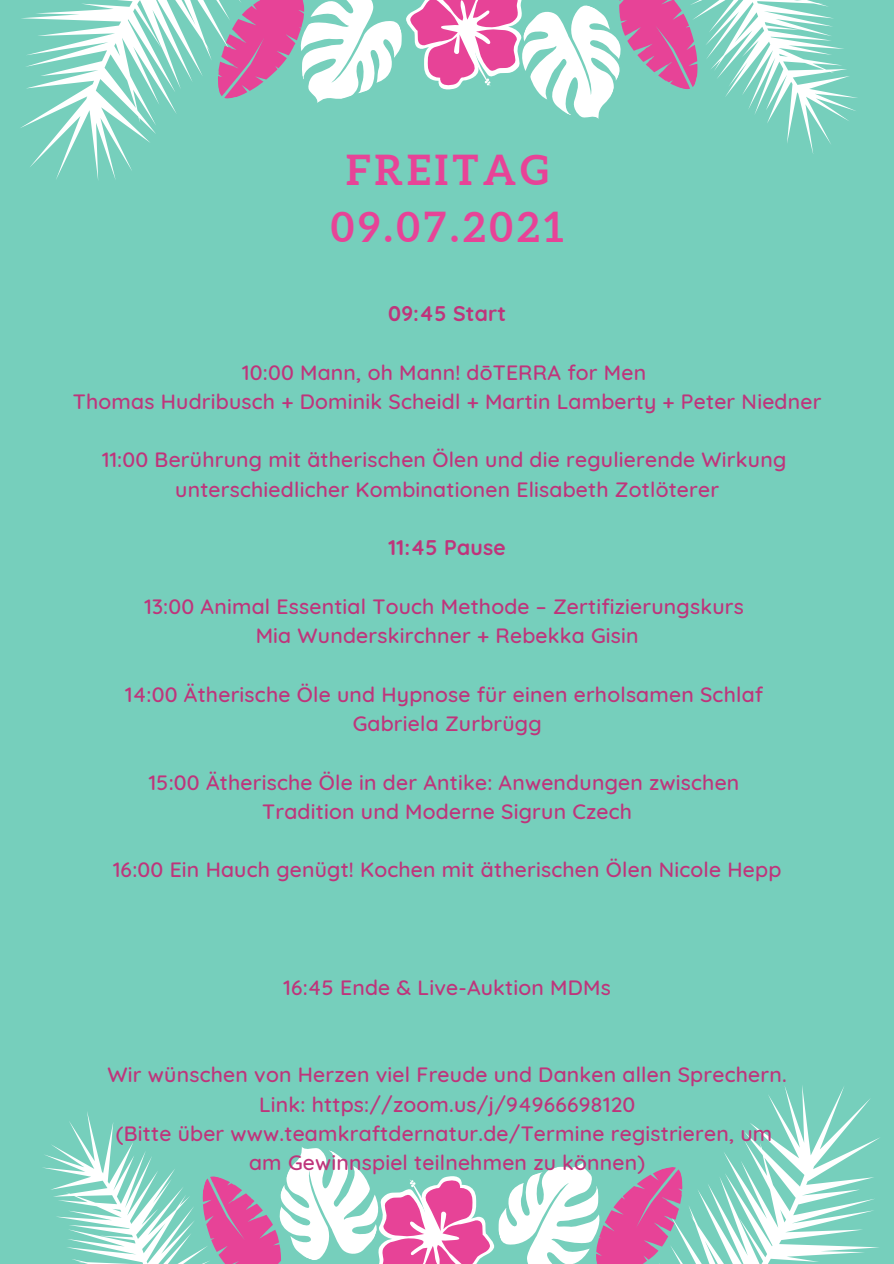
<style>
.page{position:relative;width:894px;height:1264px;background:#fff}
.page>*{position:absolute;margin:0;border:0;box-sizing:border-box;transform-origin:0 0}
.t1{font:700 41.25px "Aleo";letter-spacing:.1em;color:#e74397}
.t2{font:500 21.15px "Quicksand";letter-spacing:.01em;color:#bf347b}
.t3{font:700 21.15px "Quicksand";letter-spacing:.01em;color:#bf347b}
</style>
<div class="page">
<div style="left:0;top:0;width:893px;height:1263px;background:#76cfbc"></div>
<svg style="left:20px;top:0;width:183px;height:180px"></svg>
<svg style="left:203px;top:0;width:655px;height:154px"></svg>
<svg style="left:697px;top:1085px;width:183px;height:178px"></svg>
<svg style="left:43px;top:1112px;width:654px;height:151px"></svg>
<p class="t1" style="left:346px;top:146px;width:203px">FREITAG</p>
<p class="t1" style="left:330px;top:203px;width:234px">09.07.2021</p>
<p class="t3" style="left:388px;top:300px;width:119px">09:45 Start</p>
<p class="t2" style="left:242px;top:358px;width:405px">10:00 Mann, oh Mann! dōTERRA for Men</p>
<p class="t2" style="left:73px;top:387px;width:749px">Thomas Hudribusch + Dominik Scheidl + Martin Lamberty + Peter Niedner</p>
<p class="t2" style="left:102px;top:446px;width:685px">11:00 Berührung mit ätherischen Ölen und die regulierende Wirkung</p>
<p class="t2" style="left:175px;top:475px;width:545px">unterschiedlicher Kombinationen Elisabeth Zotlöterer</p>
<p class="t3" style="left:388px;top:534px;width:119px">11:45 Pause</p>
<p class="t2" style="left:144px;top:592px;width:600px">13:00 Animal Essential Touch Methode – Zertifizierungskurs</p>
<p class="t2" style="left:255px;top:622px;width:384px">Mia Wunderskirchner + Rebekka Gisin</p>
<p class="t2" style="left:125px;top:680px;width:639px">14:00 Ätherische Öle und Hypnose für einen erholsamen Schlaf</p>
<p class="t2" style="left:352px;top:709px;width:190px">Gabriela Zurbrügg</p>
<p class="t2" style="left:149px;top:768px;width:592px">15:00 Ätherische Öle in der Antike: Anwendungen zwischen</p>
<p class="t2" style="left:262px;top:797px;width:371px">Tradition und Moderne Sigrun Czech</p>
<p class="t2" style="left:113px;top:856px;width:669px">16:00 Ein Hauch genügt! Kochen mit ätherischen Ölen Nicole Hepp</p>
<p class="t2" style="left:283px;top:973px;width:329px">16:45 Ende &amp; Live-Auktion MDMs</p>
<p class="t2" style="left:107px;top:1061px;width:680px">Wir wünschen von Herzen viel Freude und Danken allen Sprechern.</p>
<p class="t2" style="left:259px;top:1090px;width:378px">Link: https://zoom.us/j/94966698120</p>
<p class="t2" style="left:116px;top:1119px;width:657px">(Bitte über www.teamkraftdernatur.de/Termine registrieren, um</p>
<p class="t2" style="left:249px;top:1149px;width:397px">am Gewinnspiel teilnehmen zu können)</p>
</div>
